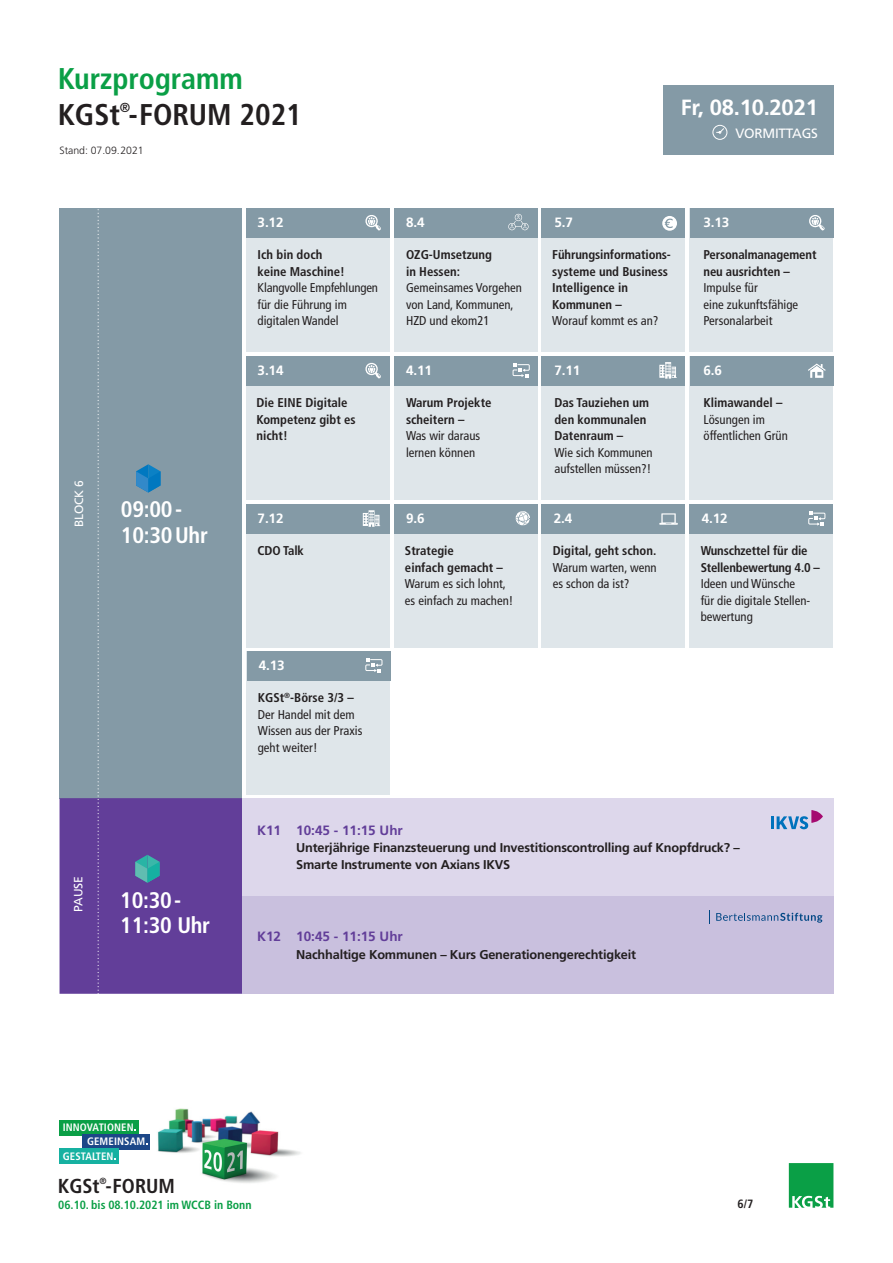
<style>
.page{position:relative;width:893px;height:1263px;background:#fff}
.page>*{position:absolute;margin:0;border:0;box-sizing:border-box;transform-origin:0 0}
.t1{font:700 condensed 30px "Frutiger";color:#231f20}
.t2{font:700 condensed 30px "Frutiger";color:#0a9f46}
.t3{font:700 condensed 22.5px/25.5px "Frutiger";letter-spacing:-.01em;color:#fff}
.t4{font:700 22.05px "Frutiger";letter-spacing:-.01em;color:#fff}
.t5{font:700 condensed 20.25px "Frutiger";color:#231f20}
.t6{font:700 13.5px "Frutiger";letter-spacing:-.01em;color:#fff}
.t7{font:700 13.5px "Frutiger";color:#623e99}
.t8{font:13.5px "Frutiger";letter-spacing:-.02em;color:#fff}
.t9{font:700 condensed 13.05px "Frutiger";color:#231f20}
.t10{font:condensed 12.75px/16.5px "Frutiger";color:#231f20}
.t11{font:700 condensed 12.75px/16.5px "Frutiger";color:#231f20}
.t12{font:700 12.75px/17.2px "Frutiger";letter-spacing:-.015em;color:#231f20}
.t13{font:700 condensed 12.75px/16.5px "Frutiger";letter-spacing:-.02em;color:#231f20}
.t14{font:12px "Frutiger";letter-spacing:-.01em;color:#fff}
.t15{font:700 condensed 12px "Frutiger";color:#231f20}
.t16{font:700 condensed 11.85px "Frutiger";letter-spacing:-.005em;color:#0a9f46}
.t17{font:700 condensed 10.8px "Frutiger";letter-spacing:.01em;color:#fff}
.t18{font:300 10.5px "Frutiger";letter-spacing:-.005em;color:#231f20}
.t19{font:700 condensed 9px "Frutiger";color:#231f20}
.s1{font-weight:700}
</style>
<div class="page">
<svg style="left:789px;top:1163px;width:44px;height:45px;background:#26a95b"></svg>
<div style="left:242px;top:798px;width:591px;height:98px;background:#ddd7eb"></div>
<div style="left:242px;top:896px;width:591px;height:98px;background:#c9c0de"></div>
<div style="left:246px;top:208px;width:144px;height:144px;background:#dfe6ea"></div>
<div style="left:394px;top:208px;width:143px;height:144px;background:#dfe6ea"></div>
<div style="left:541px;top:208px;width:144px;height:144px;background:#dfe6ea"></div>
<div style="left:689px;top:208px;width:144px;height:144px;background:#dfe6ea"></div>
<div style="left:246px;top:208px;width:144px;height:29px;background:#849aa6"></div>
<div style="left:394px;top:208px;width:144px;height:29px;background:#849aa6"></div>
<div style="left:542px;top:208px;width:143px;height:29px;background:#849aa6"></div>
<div style="left:690px;top:208px;width:143px;height:29px;background:#849aa6"></div>
<svg style="left:365px;top:215px;width:16px;height:16px"></svg>
<svg style="left:809px;top:215px;width:16px;height:16px"></svg>
<div style="left:246px;top:356px;width:144px;height:144px;background:#dfe6ea"></div>
<div style="left:394px;top:356px;width:143px;height:144px;background:#dfe6ea"></div>
<div style="left:541px;top:356px;width:144px;height:144px;background:#dfe6ea"></div>
<div style="left:689px;top:356px;width:144px;height:144px;background:#dfe6ea"></div>
<div style="left:246px;top:356px;width:144px;height:29px;background:#849aa6"></div>
<div style="left:394px;top:356px;width:144px;height:29px;background:#849aa6"></div>
<div style="left:542px;top:356px;width:143px;height:29px;background:#849aa6"></div>
<div style="left:690px;top:356px;width:143px;height:29px;background:#849aa6"></div>
<div style="left:246px;top:504px;width:144px;height:144px;background:#dfe6ea"></div>
<div style="left:394px;top:504px;width:143px;height:144px;background:#dfe6ea"></div>
<div style="left:246px;top:504px;width:144px;height:29px;background:#849aa6"></div>
<div style="left:394px;top:504px;width:144px;height:29px;background:#849aa6"></div>
<svg style="left:659px;top:362px;width:18px;height:17px"></svg>
<svg style="left:363px;top:510px;width:17px;height:17px"></svg>
<svg style="left:808px;top:364px;width:18px;height:14px"></svg>
<div style="left:689px;top:504px;width:144px;height:144px;background:#dfe6ea"></div>
<div style="left:689px;top:504px;width:144px;height:29px;background:#849aa6"></div>
<svg style="left:808px;top:511px;width:18px;height:15px"></svg>
<svg style="left:512px;top:363px;width:18px;height:14px"></svg>
<svg style="left:60px;top:208px;width:182px;height:786px;background:#7a83a2"></svg>
<svg style="left:662px;top:216px;width:15px;height:15px"></svg>
<div style="left:541px;top:504px;width:144px;height:144px;background:#dfe6ea"></div>
<div style="left:542px;top:504px;width:143px;height:29px;background:#849aa6"></div>
<svg style="left:516px;top:511px;width:14px;height:14px"></svg>
<div style="left:246px;top:651px;width:144px;height:144px;background:#dfe6ea"></div>
<div style="left:247px;top:651px;width:143px;height:29px;background:#849aa6"></div>
<svg style="left:508px;top:214px;width:21px;height:16px"></svg>
<div style="left:663px;top:85px;width:170px;height:69px;background:#849aa6"></div>
<svg style="left:771px;top:810px;width:52px;height:19px"></svg>
<svg style="left:712px;top:124px;width:16px;height:16px"></svg>
<img style="left:157px;top:1108px;width:144px;height:75px">
<div style="left:59px;top:1120px;width:80px;height:16px;background:#0a9f46"></div>
<div style="left:82px;top:1134px;width:68px;height:16px;background:#1c4788"></div>
<div style="left:59px;top:1148px;width:60px;height:16px;background:#16b1a1"></div>
<svg style="left:365px;top:658px;width:18px;height:14px"></svg>
<svg style="left:365px;top:362px;width:16px;height:17px"></svg>
<svg style="left:659px;top:513px;width:19px;height:12px"></svg>
<svg style="left:716px;top:913px;width:106px;height:10px"></svg>
<svg style="left:709px;top:910px;width:1px;height:14px"></svg>
<h1 class="t2" style="left:58px;top:61px;width:187px">Kurzprogramm</h1>
<p class="t9" style="left:120px;top:100px;width:12px">®</p>
<p class="t18" style="left:60px;top:145px;width:86px">Stand: 07.09.2021</p>
<h1 class="t1" style="left:58px;top:97px;width:246px">KGSt -FORUM 2021</h1>
<h3 class="t4" style="left:681px;top:94px;width:139px">Fr, 08.10.2021</h3>
<p class="t8" style="left:736px;top:125px;width:84px">VORMITTAGS</p>
<p class="t6" style="left:258px;top:215px;width:27px">3.12</p>
<p class="t6" style="left:406px;top:215px;width:20px">8.4</p>
<p class="t6" style="left:554px;top:215px;width:20px">5.7</p>
<p class="t6" style="left:704px;top:215px;width:27px">3.13</p>
<p class="t11" style="left:258px;top:246px;width:89px">Ich bin doch keine Maschine!</p>
<p class="t10" style="left:258px;top:280px;width:122px">Klangvolle Empfehlungen für die Führung im digitalen Wandel</p>
<p class="t11" style="left:406px;top:246px;width:87px">OZG-Umsetzung in Hessen:</p>
<p class="t10" style="left:406px;top:280px;width:117px">Gemeinsames Vorgehen von Land, Kommunen,<br>HZD und ekom21</p>
<p class="t11" style="left:552px;top:246px;width:120px">Führungsinformations&shy;systeme und Business<br>Intelligence in<br>Kommunen –</p>
<p class="t10" style="left:552px;top:313px;width:108px">Worauf kommt es an?</p>
<p class="t11" style="left:704px;top:246px;width:114px">Personalmanagement neu ausrichten –</p>
<p class="t10" style="left:704px;top:280px;width:96px">Impulse für<br>eine zukunftsfähige<br>Personalarbeit</p>
<p class="t6" style="left:258px;top:363px;width:27px">3.14</p>
<p class="t6" style="left:406px;top:363px;width:27px">4.11</p>
<p class="t6" style="left:554px;top:363px;width:27px">7.11</p>
<p class="t6" style="left:704px;top:363px;width:20px">6.6</p>
<p class="t14" style="left:72px;top:527px;width:49px;rotate:-90deg">BLOCK 6</p>
<h2 class="t3" style="left:121px;top:497px;width:89px">09:00-<br>10:30Uhr</h2>
<p class="t14" style="left:71px;top:912px;width:37px;rotate:-90deg">PAUSE</p>
<h2 class="t3" style="left:120px;top:887px;width:92px">10:30-<br>11:30 Uhr</h2>
<p class="t11" style="left:257px;top:394px;width:101px">Die EINE Digitale<br>Kompetenz gibt es nicht!</p>
<p class="t11" style="left:406px;top:394px;width:87px">Warum Projekte scheitern –</p>
<p class="t10" style="left:406px;top:427px;width:76px">Was wir daraus lernen können</p>
<p class="t6" style="left:258px;top:511px;width:27px">7.12</p>
<p class="t6" style="left:406px;top:511px;width:20px">9.6</p>
<p class="t11" style="left:258px;top:542px;width:48px">CDO Talk</p>
<p class="t11" style="left:405px;top:542px;width:100px">Strategie<br>einfach gemacht –</p>
<p class="t10" style="left:405px;top:575px;width:110px">Warum es sich lohnt, es einfach zu machen!</p>
<p class="t6" style="left:259px;top:658px;width:27px">4.13</p>
<p class="t10" style="left:258px;top:689px;width:106px"><span class="s1">KGSt</span><sup>®</sup><span class="s1">-Börse 3/3 –<br></span>Der Handel mit dem<br>Wissen aus der Praxis geht weiter!</p>
<p class="t11" style="left:554px;top:394px;width:96px">Das Tauziehen um den kommunalen<br>Datenraum –</p>
<p class="t10" style="left:554px;top:444px;width:100px">Wie sich Kommunen aufstellen müssen?!</p>
<p class="t6" style="left:554px;top:511px;width:20px">2.4</p>
<p class="t11" style="left:553px;top:542px;width:105px">Digital, geht schon.</p>
<p class="t10" style="left:553px;top:559px;width:105px">Warum warten, wenn es schon da ist?</p>
<p class="t11" style="left:704px;top:394px;width:80px">Klimawandel –</p>
<p class="t10" style="left:704px;top:411px;width:86px">Lösungen im öffentlichen Grün</p>
<p class="t6" style="left:702px;top:511px;width:27px">4.12</p>
<p class="t13" style="left:701px;top:542px;width:121px">Wunschzettel für die<br>Stellenbewertung 4.0 –</p>
<p class="t10" style="left:701px;top:575px;width:111px">Ideen und Wünsche für die digitale Stellen&shy;bewertung</p>
<p class="t7" style="left:257px;top:822px;width:147px">K11 10:45 - 11:15 Uhr</p>
<p class="t12" style="left:296px;top:839px;width:445px">Unterjährige Finanzsteuerung und Investitionscontrolling auf Knopfdruck? –<br>Smarte Instrumente von Axians IKVS</p>
<p class="t7" style="left:257px;top:929px;width:147px">K12 10:45 - 11:15 Uhr</p>
<p class="t12" style="left:296px;top:945px;width:341px">Nachhaltige Kommunen – Kurs Generationengerechtigkeit</p>
<p class="t17" style="left:63px;top:1121px;width:72px">INNOVATIONEN</p>
<p class="t17" style="left:87px;top:1135px;width:60px">GEMEINSAM</p>
<p class="t17" style="left:63px;top:1150px;width:52px">GESTALTEN</p>
<p class="t19" style="left:100px;top:1176px;width:9px">®</p>
<p class="t16" style="left:58px;top:1197px;width:195px">06.10. bis 08.10.2021 im WCCB in Bonn</p>
<h3 class="t5" style="left:58px;top:1174px;width:119px">KGSt -FORUM</h3>
<p class="t15" style="left:738px;top:1196px;width:17px">6/7</p>
</div>
